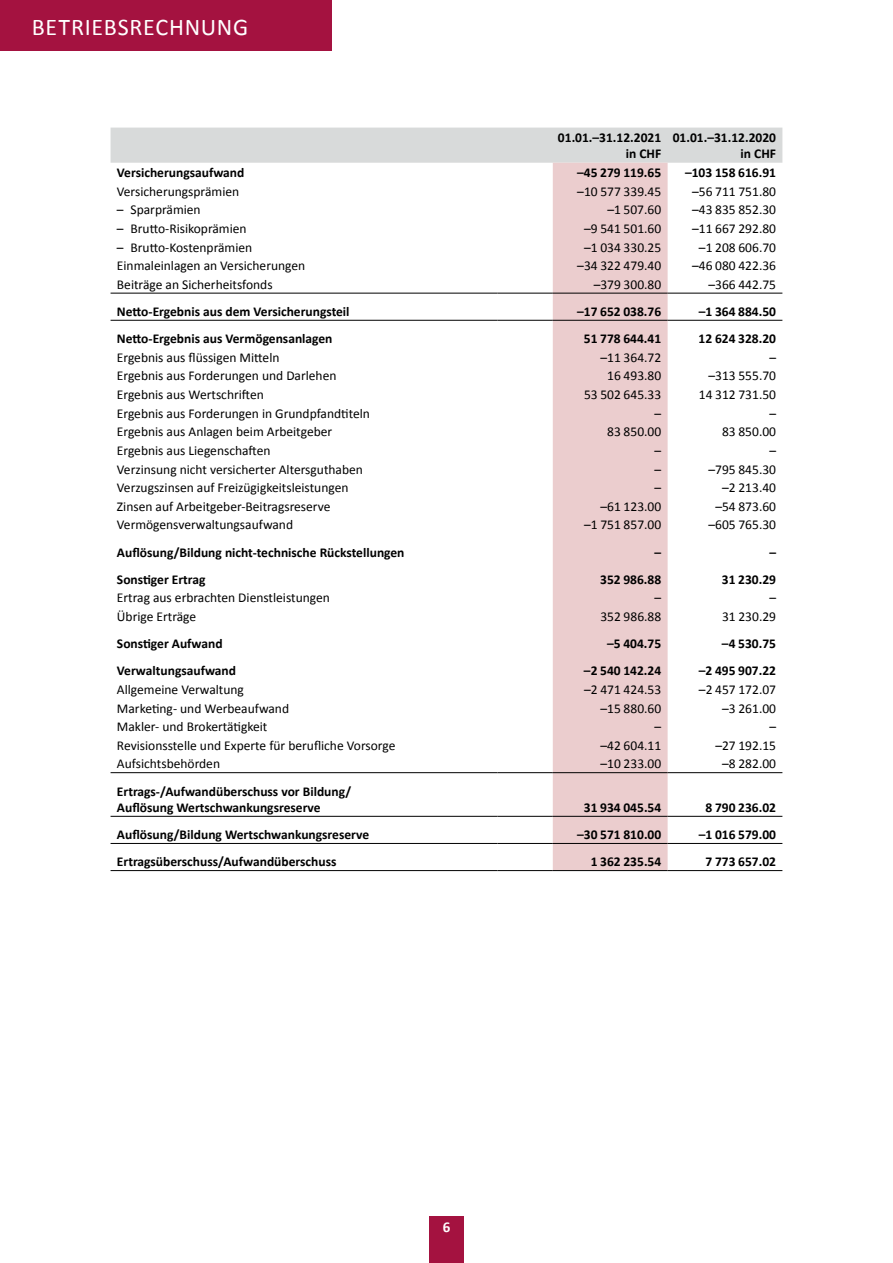
<style>
.page{position:relative;width:893px;height:1263px;background:#fff}
.page>*{position:absolute;margin:0;border:0;box-sizing:border-box;transform-origin:0 0}
.t1{font:24px "Calibri";letter-spacing:.03em;color:#fff}
.t2{font:700 15px "Calibri";color:#fff}
.t3{font:13.5px "Calibri";color:#000}
.t4{font:700 13.5px/16.5px "Calibri";color:#000;text-align:right}
</style>
<div class="page">
<div style="left:429px;top:1216px;width:34px;height:47px;background:#a41240"></div>
<div style="left:0;top:0;width:332px;height:51px;background:#a41240"></div>
<div style="left:111px;top:128px;width:671px;height:35px;background:#d8dada"></div>
<div style="left:553px;top:163px;width:115px;height:707px;background:#ebcdce"></div>
<hr style="left:553px;top:843px;width:115px;height:1px;background:#000">
<hr style="left:668px;top:843px;width:114px;height:1px;background:#000">
<hr style="left:111px;top:843px;width:386px;height:1px;background:#000">
<hr style="left:497px;top:843px;width:56px;height:1px;background:#000">
<hr style="left:497px;top:293px;width:56px;height:1px;background:#000">
<hr style="left:497px;top:772px;width:56px;height:1px;background:#000">
<hr style="left:497px;top:320px;width:56px;height:1px;background:#000">
<hr style="left:111px;top:870px;width:386px;height:1px;background:#000">
<hr style="left:497px;top:870px;width:56px;height:1px;background:#000">
<hr style="left:497px;top:816px;width:56px;height:1px;background:#000">
<hr style="left:553px;top:870px;width:115px;height:1px;background:#000">
<hr style="left:668px;top:870px;width:114px;height:1px;background:#000">
<hr style="left:111px;top:293px;width:386px;height:1px;background:#000">
<hr style="left:111px;top:320px;width:386px;height:1px;background:#000">
<hr style="left:553px;top:293px;width:115px;height:1px;background:#000">
<hr style="left:668px;top:293px;width:114px;height:1px;background:#000">
<hr style="left:553px;top:320px;width:115px;height:1px;background:#000">
<hr style="left:668px;top:320px;width:114px;height:1px;background:#000">
<hr style="left:553px;top:772px;width:115px;height:1px;background:#000">
<hr style="left:668px;top:772px;width:114px;height:1px;background:#000">
<hr style="left:553px;top:816px;width:115px;height:1px;background:#000">
<hr style="left:668px;top:816px;width:114px;height:1px;background:#000">
<hr style="left:111px;top:772px;width:386px;height:1px;background:#000">
<hr style="left:111px;top:816px;width:386px;height:1px;background:#000">
<h1 class="t1" style="left:32px;top:11px;width:218px">BETRIEBSRECHNUNG</h1>
<p class="t4" style="left:558px;top:129px;width:105px">01.01.–31.12.2021 in CHF</p>
<p class="t4" style="left:673px;top:129px;width:105px">01.01.–31.12.2020 in CHF</p>
<p class="t4" style="left:117px;top:164px;width:129px">Versicherungsaufwand</p>
<p class="t4" style="left:577px;top:164px;width:86px">–45 279 119.65</p>
<p class="t4" style="left:685px;top:164px;width:93px">–103 158 616.91</p>
<p class="t3" style="left:117px;top:183px;width:124px">Versicherungsprämien</p>
<p class="t3" style="left:577px;top:183px;width:85px">–10 577 339.45</p>
<p class="t3" style="left:692px;top:183px;width:85px">–56 711 751.80</p>
<p class="t3" style="left:117px;top:201px;width:85px">– Sparprämien</p>
<p class="t3" style="left:607px;top:201px;width:55px">–1 507.60</p>
<p class="t3" style="left:692px;top:201px;width:85px">–43 835 852.30</p>
<p class="t3" style="left:117px;top:220px;width:131px">– Brutto-Risikoprämien</p>
<p class="t3" style="left:584px;top:220px;width:79px">–9 541 501.60</p>
<p class="t3" style="left:692px;top:220px;width:85px">–11 667 292.80</p>
<p class="t3" style="left:117px;top:239px;width:137px">– Brutto-Kostenprämien</p>
<p class="t3" style="left:584px;top:239px;width:79px">–1 034 330.25</p>
<p class="t3" style="left:699px;top:239px;width:79px">–1 208 606.70</p>
<p class="t3" style="left:117px;top:257px;width:190px">Einmaleinlagen an Versicherungen</p>
<p class="t3" style="left:577px;top:257px;width:85px">–34 322 479.40</p>
<p class="t3" style="left:692px;top:257px;width:85px">–46 080 422.36</p>
<p class="t3" style="left:117px;top:276px;width:157px">Beiträge an Sicherheitsfonds</p>
<p class="t3" style="left:594px;top:276px;width:69px">–379 300.80</p>
<p class="t3" style="left:708px;top:276px;width:69px">–366 442.75</p>
<p class="t4" style="left:117px;top:303px;width:234px">Netto-Ergebnis aus dem Versicherungsteil</p>
<p class="t4" style="left:577px;top:303px;width:86px">–17 652 038.76</p>
<p class="t4" style="left:699px;top:303px;width:79px">–1 364 884.50</p>
<p class="t4" style="left:117px;top:330px;width:217px">Netto-Ergebnis aus Vermögensanlagen</p>
<p class="t4" style="left:584px;top:330px;width:79px">51 778 644.41</p>
<p class="t4" style="left:699px;top:330px;width:79px">12 624 328.20</p>
<p class="t3" style="left:117px;top:349px;width:164px">Ergebnis aus flüssigen Mitteln</p>
<p class="t3" style="left:600px;top:349px;width:62px">–11 364.72</p>
<p class="t3" style="left:769px;top:349px;width:8px">–</p>
<p class="t3" style="left:117px;top:367px;width:221px">Ergebnis aus Forderungen und Darlehen</p>
<p class="t3" style="left:607px;top:367px;width:56px">16 493.80</p>
<p class="t3" style="left:708px;top:367px;width:69px">–313 555.70</p>
<p class="t3" style="left:117px;top:386px;width:148px">Ergebnis aus Wertschriften</p>
<p class="t3" style="left:584px;top:386px;width:79px">53 502 645.33</p>
<p class="t3" style="left:699px;top:386px;width:79px">14 312 731.50</p>
<p class="t3" style="left:117px;top:405px;width:255px">Ergebnis aus Forderungen in Grundpfandtiteln</p>
<p class="t3" style="left:654px;top:405px;width:8px">–</p>
<p class="t3" style="left:769px;top:405px;width:8px">–</p>
<p class="t3" style="left:117px;top:423px;width:217px">Ergebnis aus Anlagen beim Arbeitgeber</p>
<p class="t3" style="left:607px;top:423px;width:56px">83 850.00</p>
<p class="t3" style="left:722px;top:423px;width:56px">83 850.00</p>
<p class="t3" style="left:117px;top:442px;width:155px">Ergebnis aus Liegenschaften</p>
<p class="t3" style="left:654px;top:442px;width:8px">–</p>
<p class="t3" style="left:769px;top:442px;width:8px">–</p>
<p class="t3" style="left:117px;top:461px;width:248px">Verzinsung nicht versicherter Altersguthaben</p>
<p class="t3" style="left:654px;top:461px;width:8px">–</p>
<p class="t3" style="left:708px;top:461px;width:69px">–795 845.30</p>
<p class="t3" style="left:117px;top:479px;width:233px">Verzugszinsen auf Freizügigkeitsleistungen</p>
<p class="t3" style="left:654px;top:479px;width:8px">–</p>
<p class="t3" style="left:722px;top:479px;width:55px">–2 213.40</p>
<p class="t3" style="left:117px;top:498px;width:215px">Zinsen auf Arbeitgeber-Beitragsreserve</p>
<p class="t3" style="left:600px;top:498px;width:62px">–61 123.00</p>
<p class="t3" style="left:715px;top:498px;width:62px">–54 873.60</p>
<p class="t3" style="left:117px;top:516px;width:178px">Vermögensverwaltungsaufwand</p>
<p class="t3" style="left:584px;top:516px;width:79px">–1 751 857.00</p>
<p class="t3" style="left:708px;top:516px;width:69px">–605 765.30</p>
<p class="t4" style="left:117px;top:544px;width:289px">Auflösung/Bildung nicht-technische Rückstellungen</p>
<p class="t4" style="left:654px;top:544px;width:8px">–</p>
<p class="t4" style="left:769px;top:544px;width:8px">–</p>
<p class="t4" style="left:117px;top:571px;width:90px">Sonstiger Ertrag</p>
<p class="t4" style="left:600px;top:571px;width:63px">352 986.88</p>
<p class="t4" style="left:722px;top:571px;width:56px">31 230.29</p>
<p class="t3" style="left:117px;top:589px;width:215px">Ertrag aus erbrachten Dienstleistungen</p>
<p class="t3" style="left:654px;top:589px;width:8px">–</p>
<p class="t3" style="left:769px;top:589px;width:8px">–</p>
<p class="t3" style="left:117px;top:608px;width:81px">Übrige Erträge</p>
<p class="t3" style="left:600px;top:608px;width:62px">352 986.88</p>
<p class="t3" style="left:722px;top:608px;width:56px">31 230.29</p>
<p class="t4" style="left:117px;top:635px;width:107px">Sonstiger Aufwand</p>
<p class="t4" style="left:607px;top:635px;width:56px">–5 404.75</p>
<p class="t4" style="left:722px;top:635px;width:56px">–4 530.75</p>
<p class="t4" style="left:117px;top:662px;width:121px">Verwaltungsaufwand</p>
<p class="t4" style="left:584px;top:662px;width:79px">–2 540 142.24</p>
<p class="t4" style="left:699px;top:662px;width:79px">–2 495 907.22</p>
<p class="t3" style="left:117px;top:681px;width:129px">Allgemeine Verwaltung</p>
<p class="t3" style="left:584px;top:681px;width:79px">–2 471 424.53</p>
<p class="t3" style="left:699px;top:681px;width:79px">–2 457 172.07</p>
<p class="t3" style="left:117px;top:699px;width:174px">Marketing- und Werbeaufwand</p>
<p class="t3" style="left:600px;top:699px;width:62px">–15 880.60</p>
<p class="t3" style="left:722px;top:699px;width:55px">–3 261.00</p>
<p class="t3" style="left:117px;top:718px;width:152px">Makler- und Brokertätigkeit</p>
<p class="t3" style="left:654px;top:718px;width:8px">–</p>
<p class="t3" style="left:769px;top:718px;width:8px">–</p>
<p class="t3" style="left:117px;top:737px;width:280px">Revisionsstelle und Experte für berufliche Vorsorge</p>
<p class="t3" style="left:600px;top:737px;width:62px">–42 604.11</p>
<p class="t3" style="left:715px;top:737px;width:62px">–27 192.15</p>
<p class="t3" style="left:117px;top:755px;width:105px">Aufsichtsbehörden</p>
<p class="t3" style="left:600px;top:755px;width:62px">–10 233.00</p>
<p class="t3" style="left:722px;top:755px;width:55px">–8 282.00</p>
<p class="t4" style="left:117px;top:783px;width:236px;text-align:left">Ertrags-/Aufwandüberschuss vor Bildung/<br>Auflösung Wertschwankungsreserve</p>
<p class="t4" style="left:584px;top:799px;width:79px">31 934 045.54</p>
<p class="t4" style="left:705px;top:799px;width:72px">8 790 236.02</p>
<p class="t4" style="left:117px;top:826px;width:254px">Auflösung/Bildung Wertschwankungsreserve</p>
<p class="t4" style="left:577px;top:826px;width:86px">–30 571 810.00</p>
<p class="t4" style="left:699px;top:826px;width:79px">–1 016 579.00</p>
<p class="t4" style="left:117px;top:854px;width:221px">Ertragsüberschuss/Aufwandüberschuss</p>
<p class="t4" style="left:591px;top:854px;width:72px">1 362 235.54</p>
<p class="t4" style="left:705px;top:854px;width:72px">7 773 657.02</p>
<p class="t2" style="left:443px;top:1217px;width:9px">6</p>
</div>
